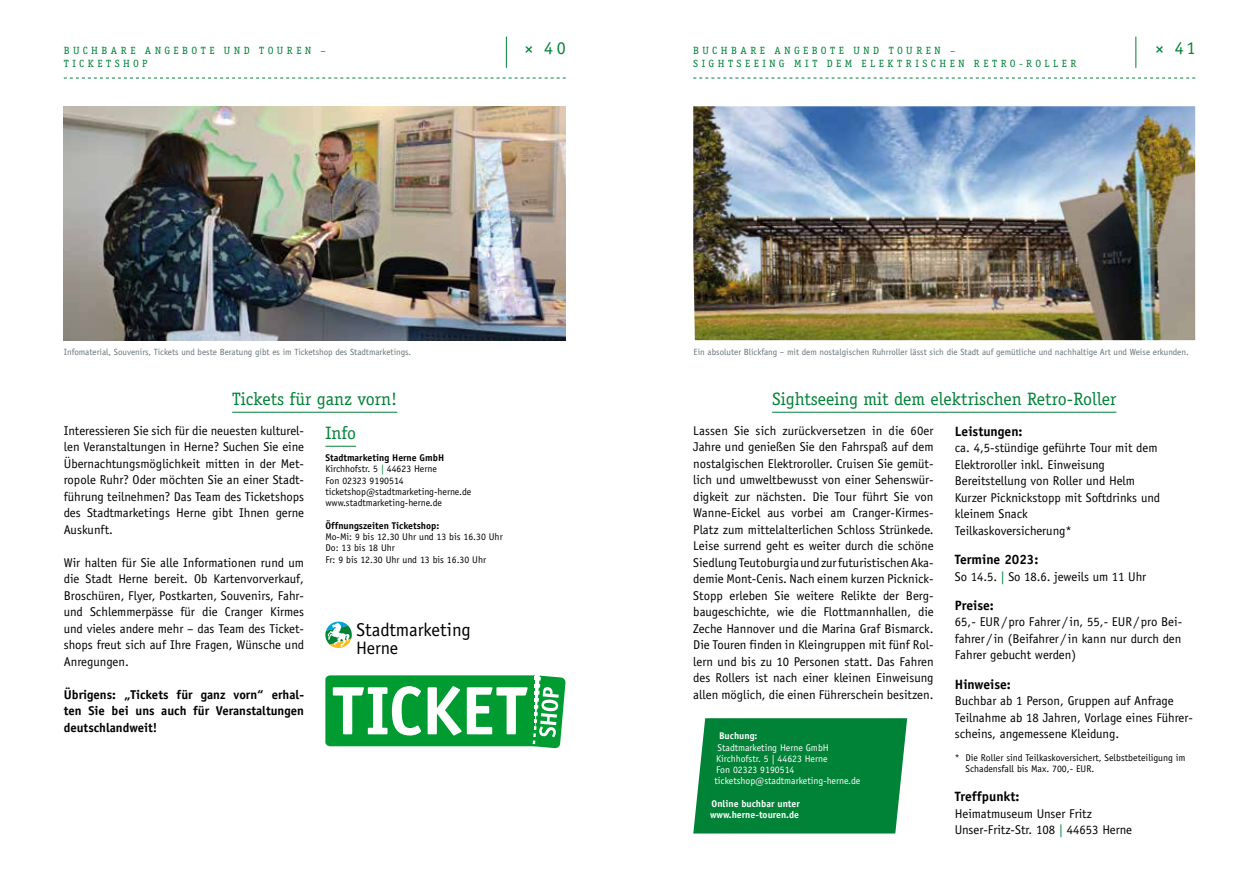
<style>
.page{position:relative;width:1259px;height:893px;background:#fff}
.page>*{position:absolute;margin:0;border:0;box-sizing:border-box;transform-origin:0 0}
.t1{font:18.6px "Officina Sans";color:#000}
.t2{font:18px "Officina Serif";color:#008237}
.t3{font:18px "Officina Sans";color:#008237}
.t4{font:18px "Officina Sans";letter-spacing:-.01em;color:#000}
.t5{font:700 13.5px "Officina Sans";color:#000}
.t6{font:12.75px/16.5px "Officina Sans";color:#000;text-align:justify}
.t7{font:700 12.75px/16.5px "Officina Sans";color:#000;text-align:justify}
.t8{font:10.5px "Officina Serif";letter-spacing:.34em;color:#008237}
.t9{font:9.75px/11.2px "Officina Sans";color:#000}
.t10{font:9.75px/11.2px "Officina Sans";color:#fff}
.t11{font:700 9.75px/11.2px "Officina Sans";color:#fff}
.t12{font:700 9.75px "Officina Sans";color:#000}
.t13{font:9px "Officina Sans";color:#667478}
.s1{font-weight:700}
.s2{color:#008237}
</style>
<div class="page">
<div style="left:693px;top:718px;width:214px;height:115px;background:#008237"></div>
<svg style="left:64px;top:78px;width:502px;height:1px"></svg>
<hr style="left:506px;top:37px;width:1px;height:31px;background:#008237">
<svg style="left:693px;top:78px;width:502px;height:1px"></svg>
<hr style="left:1135px;top:37px;width:1px;height:31px;background:#008237">
<img style="left:64px;top:106px;width:502px;height:234px">
<img style="left:693px;top:106px;width:502px;height:234px">
<hr style="left:232px;top:412px;width:165px;height:1px;background:#008237">
<hr style="left:325px;top:446px;width:31px;height:1px;background:#008237">
<hr style="left:772px;top:412px;width:344px;height:1px;background:#008237">
<svg style="left:325px;top:675px;width:241px;height:73px"></svg>
<svg style="left:325px;top:622px;width:27px;height:26px"></svg>
<p class="t8" style="left:64px;top:45px;width:263px">BUCHBARE ANGEBOTE UND TOUREN –</p>
<h2 class="t3" style="left:524px;top:37px;width:43px">× 40</h2>
<p class="t8" style="left:64px;top:57px;width:85px">TICKETSHOP</p>
<p class="t8" style="left:693px;top:45px;width:263px">BUCHBARE ANGEBOTE UND TOUREN –</p>
<h2 class="t3" style="left:1155px;top:37px;width:42px">× 41</h2>
<p class="t8" style="left:693px;top:57px;width:384px">SIGHTSEEING MIT DEM ELEKTRISCHEN RETRO-ROLLER</p>
<p class="t13" style="left:64px;top:347px;width:349px">Infomaterial, Souvenirs, Tickets und beste Beratung gibt es im Ticketshop des Stadtmarketings.</p>
<p class="t13" style="left:693px;top:347px;width:497px">Ein absoluter Blickfang – mit dem nostalgischen Ruhrroller lässt sich die Stadt auf gemütliche und nachhaltige Art und Weise erkunden.</p>
<h2 class="t2" style="left:232px;top:388px;width:167px">Tickets für ganz vorn!</h2>
<p class="t6" style="left:64px;top:422px;width:242px">Interessieren Sie sich für die neuesten kulturel&shy;len Veranstaltungen in Herne? Suchen Sie eine Übernachtungsmöglichkeit mitten in der Met&shy;ropole Ruhr? Oder möchten Sie an einer Stadt&shy;führung teilnehmen? Das Team des Ticketshops des Stadtmarketings Herne gibt Ihnen gerne Auskunft.</p>
<p class="t6" style="left:64px;top:554px;width:242px">Wir halten für Sie alle Informationen rund um die Stadt Herne bereit. Ob Kartenvorverkauf, Broschüren, Flyer, Postkarten, Souvenirs, Fahr&shy;und Schlemmerpässe für die Cranger Kirmes und vieles andere mehr – das Team des Ticket&shy;shops freut sich auf Ihre Fragen, Wünsche und Anregungen.</p>
<p class="t7" style="left:64px;top:686px;width:242px">Übrigens: „Tickets für ganz vorn“ erhal&shy;ten Sie bei uns auch für Veranstaltungen deutschlandweit!</p>
<h2 class="t2" style="left:325px;top:422px;width:32px">Info</h2>
<p class="t9" style="left:325px;top:452px;width:147px"><span class="s1">Stadtmarketing Herne GmbH<br></span>Kirchhofstr. 5 <span class="s2">|</span> 44623 Herne<br>Fon 02323 9190514 ticketshop@stadtmarketing-herne.de www.stadtmarketing-herne.de</p>
<p class="t12" style="left:325px;top:519px;width:115px">Öffnungszeiten Ticketshop:</p>
<p class="t9" style="left:325px;top:531px;width:179px">Mo-Mi: 9 bis 12.30 Uhr und 13 bis 16.30 Uhr<br>Do: 13 bis 18 Uhr<br>Fr: 9 bis 12.30 Uhr und 13 bis 16.30 Uhr</p>
<h1 class="t1" style="left:356px;top:619px;width:116px">Stadtmarketing</h1>
<h2 class="t4" style="left:356px;top:637px;width:44px">Herne</h2>
<h2 class="t2" style="left:772px;top:388px;width:346px">Sightseeing mit dem elektrischen Retro-Roller</h2>
<p class="t6" style="left:693px;top:422px;width:242px">Lassen Sie sich zurückversetzen in die 60er Jahre und genießen Sie den Fahrspaß auf dem nostalgischen Elektroroller. Cruisen Sie gemüt&shy;lich und umweltbewusst von einer Sehenswür&shy;digkeit zur nächsten. Die Tour führt Sie von Wanne-Eickel aus vorbei am Cranger-Kirmes-Platz zum mittelalterlichen Schloss Strünkede.<br>Leise surrend geht es weiter durch die schöne Siedlung Teutoburgia und zur futuristischen Aka&shy;demie Mont-Cenis. Nach einem kurzen Picknick-Stopp erleben Sie weitere Relikte der Berg&shy;baugeschichte, wie die Flottmannhallen, die Zeche Hannover und die Marina Graf Bismarck.<br>Die Touren finden in Kleingruppen mit fünf Rol&shy;lern und bis zu 10 Personen statt. Das Fahren des Rollers ist nach einer kleinen Einweisung allen möglich, die einen Führerschein besitzen.</p>
<p class="t5" style="left:955px;top:423px;width:69px">Leistungen:</p>
<p class="t6" style="left:955px;top:440px;width:207px;text-align:left">ca. 4,5-stündige geführte Tour mit dem<br>Elektroroller inkl. Einweisung<br>Bereitstellung von Roller und Helm<br>Kurzer Picknickstopp mit Softdrinks und kleinem Snack<br>Teilkaskoversicherung*</p>
<p class="t5" style="left:955px;top:551px;width:85px">Termine 2023:</p>
<p class="t6" style="left:955px;top:568px;width:193px">So 14.5. <span class="s2">|</span> So 18.6. jeweils um 11 Uhr</p>
<p class="t5" style="left:955px;top:597px;width:41px">Preise:</p>
<p class="t6" style="left:955px;top:614px;width:229px">65,- EUR/ pro Fahrer / in, 55,- EUR/ pro Bei&shy;fahrer / in (Beifahrer / in kann nur durch den Fahrer gebucht werden)</p>
<p class="t5" style="left:955px;top:676px;width:58px">Hinweise:</p>
<p class="t6" style="left:955px;top:693px;width:240px;text-align:left">Buchbar ab 1 Person, Gruppen auf Anfrage<br>Teilnahme ab 18 Jahren, Vorlage eines Führer&shy;scheins, angemessene Kleidung.</p>
<p class="t9" style="left:965px;top:752px;width:221px;text-indent:-11px">* Die Roller sind Teilkaskoversichert, Selbstbeteiligung im<br>Schadensfall bis Max. 700,- EUR.</p>
<p class="t5" style="left:955px;top:788px;width:66px">Treffpunkt:</p>
<p class="t6" style="left:955px;top:805px;width:179px">Heimatmuseum Unser Fritz<br>Unser-Fritz-Str. 108 <span class="s2">|</span> 44653 Herne</p>
<p class="t11" style="left:719px;top:730px;width:40px">Buchung:</p>
<p class="t10" style="left:714px;top:742px;width:147px;text-indent:3px">Stadtmarketing Herne GmbH<br>Kirchhofstr. 5 | 44623 Herne<br>Fon 02323 9190514 ticketshop@stadtmarketing-herne.de</p>
<p class="t11" style="left:710px;top:798px;width:91px">Online buchbar unter www.herne-touren.de</p>
</div>
